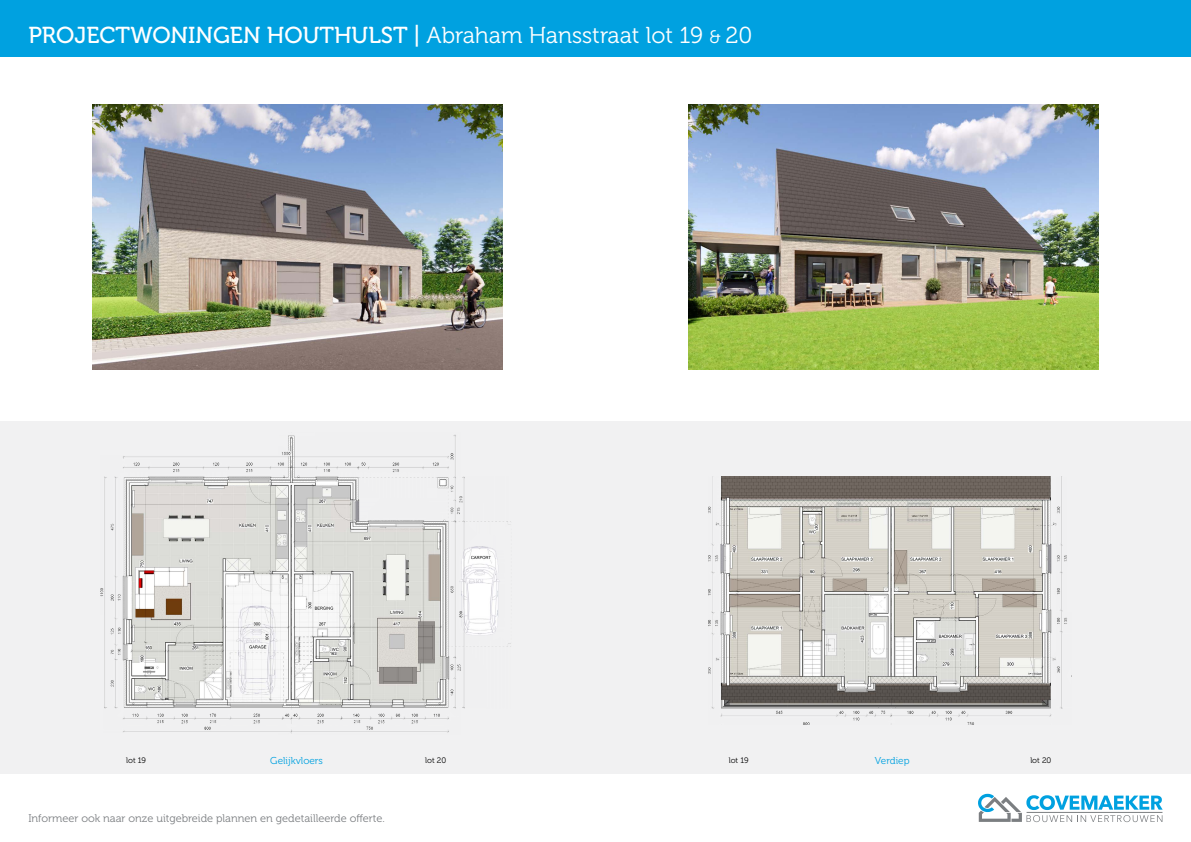
<style>
.page{position:relative;width:1191px;height:842px;background:#fff}
.page>*{position:absolute;margin:0;border:0;box-sizing:border-box;transform-origin:0 0}
.t1{font:23px "Museo 500";color:#fff}
.t2{font:11px "Museo 300";color:#7b7e81}
.t3{font:10px "Museo 300";color:#00a1e0}
.t4{font:8px "Museo 300";color:#000}
.s1{font-family:"Museo 300"}
.s2{font-family:"Museo 300";font-size:18px}
</style>
<div class="page">
<svg style="left:978px;top:794px;width:184px;height:28px"></svg>
<hr style="left:1026px;top:812px;width:136px;height:1px;background:#7b7e81">
<img style="left:688px;top:105px;width:410px;height:264px">
<img style="left:93px;top:105px;width:409px;height:264px">
<div style="left:0;top:421px;width:1191px;height:353px;background:#f1f1f2"></div>
<div style="left:0;top:0;width:1191px;height:57px;background:#00a1e0"></div>
<img style="left:100px;top:435px;width:411px;height:299px">
<img style="left:708px;top:476px;width:359px;height:249px">
<h1 class="t1" style="left:28px;top:22px;width:725px">PROJECTWONINGen HOUTHULST | <span class="s1">Abraham Hansstraat lot 19</span> <span class="s2">&amp;</span> <span class="s1">20</span></h1>
<p class="t4" style="left:126px;top:756px;width:21px">lot 19</p>
<p class="t3" style="left:270px;top:756px;width:54px">Gelijkvloers</p>
<p class="t4" style="left:425px;top:756px;width:22px">lot 20</p>
<p class="t4" style="left:728px;top:756px;width:21px">lot 19</p>
<p class="t3" style="left:875px;top:756px;width:36px">Verdiep</p>
<p class="t4" style="left:1030px;top:756px;width:22px">lot 20</p>
<p class="t2" style="left:28px;top:812px;width:358px">Informeer ook naar onze uitgebreide plannen en gedetailleerde offerte.</p>
</div>
